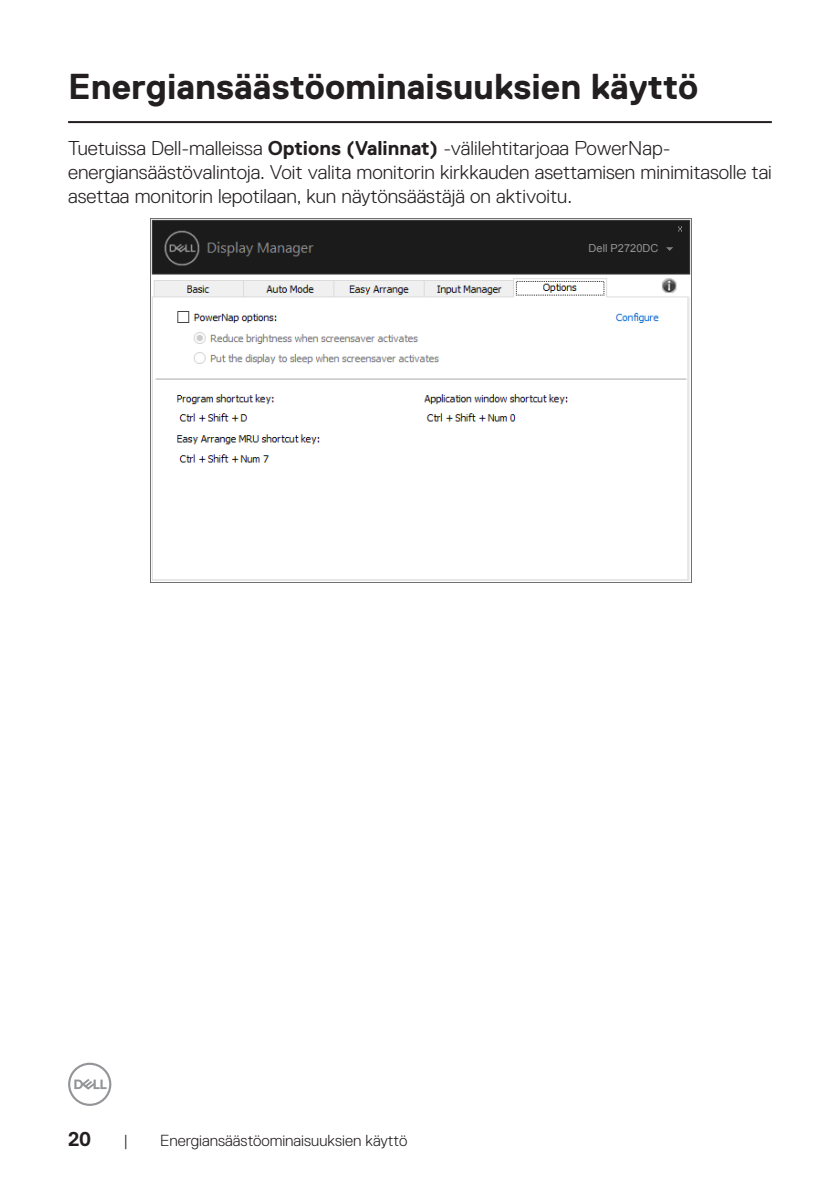
<style>
.page{position:relative;width:840px;height:1191px;background:#fff}
.page>*{position:absolute;margin:0;border:0;box-sizing:border-box;transform-origin:0 0}
.Head_1{font:700 36px "Dell Replica";color:#231f20}
.Paragraph{font:300 20px/24px "Dell Replica";color:#231f20}
.t1{font:700 20px "Dell Replica";color:#231f20}
.t2{font:300 16px "Dell Replica";color:#231f20}
.t3{font:11px "Arial";color:#939393}
.s1{font-weight:700}
</style>
<div class="page">
<svg style="left:68px;top:1062px;width:43px;height:44px"></svg>
<hr style="left:68px;top:121px;width:703px;height:2px;background:#231f20">
<img style="left:150px;top:218px;width:541px;height:364px">
<div style="left:581px;top:240px;width:81px;height:17px;background:#1b1b1b"></div>
<p class="Head_1" style="left:68px;top:66px;width:631px">Energiansäästöominaisuuksien käyttö</p>
<p class="Paragraph" style="left:68px;top:136px;width:704px">Tuetuissa Dell-malleissa <span class="s1">Options (Valinnat)</span> -välilehtitarjoaa PowerNap&shy;energiansäästövalintoja. Voit valita monitorin kirkkauden asettamisen minimitasolle tai asettaa monitorin lepotilaan, kun näytönsäästäjä on aktivoitu.</p>
<p class="t3" style="left:588px;top:241px;width:71px">Dell P2720DC</p>
<p class="t1" style="left:68px;top:1127px;width:25px">20</p>
<p class="t2" style="left:123px;top:1131px;width:6px">|</p>
<p class="t2" style="left:160px;top:1131px;width:248px">Energiansäästöominaisuuksien käyttö</p>
</div>
